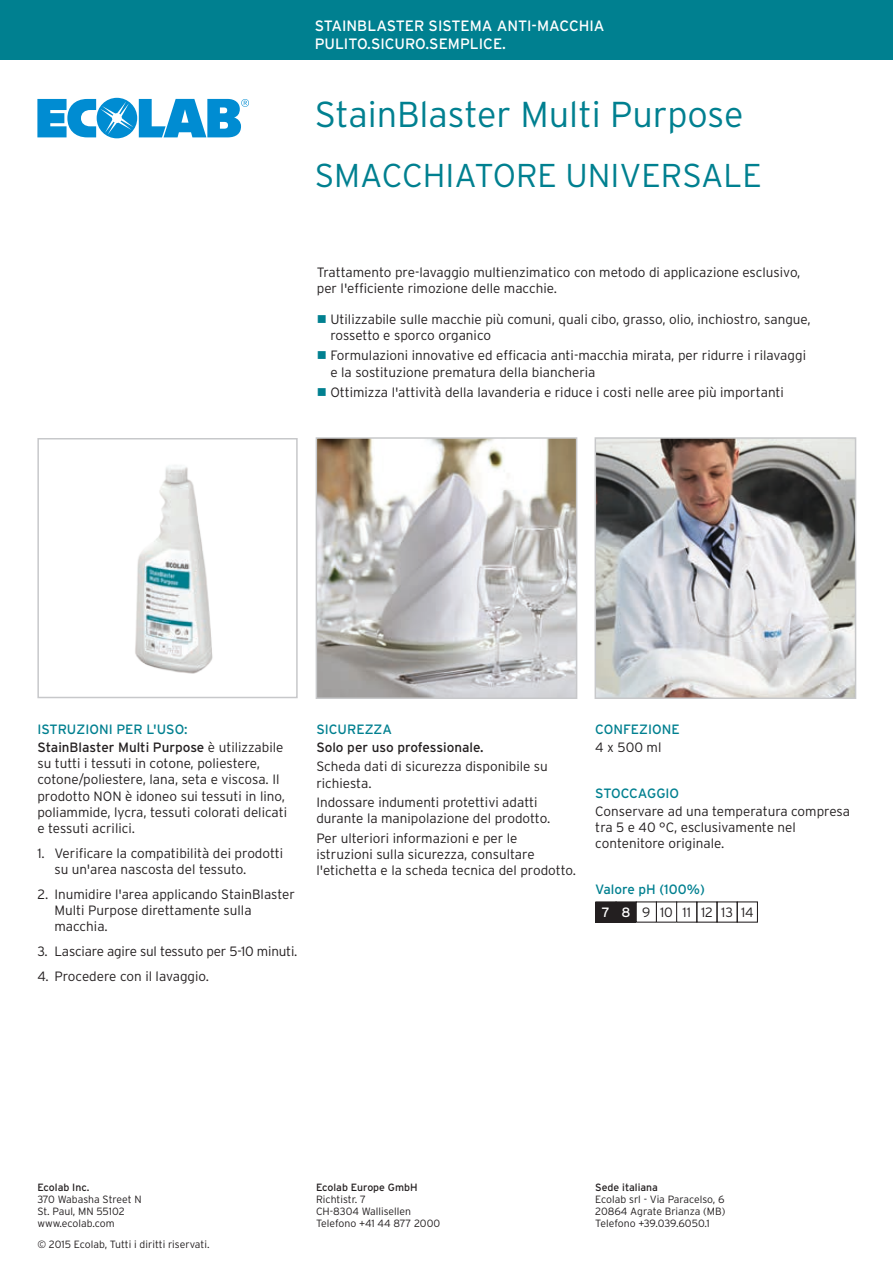
<style>
.page{position:relative;width:893px;height:1263px;background:#fff}
.page>*{position:absolute;margin:0;border:0;box-sizing:border-box;transform-origin:0 0}
.Headline_Produkt{font:300 36px "Interstate";color:#008090}
.Sub-Headline{font:300 33px "Interstate";color:#008090}
.Kopf_headline{font:15px "Interstate";color:#fff}
.fließtext_unten{font:300 13.5px/16.2px "Interstate";color:#231f20}
.Bullet_oben{font:300 13.5px/16.2px "Interstate";color:#231f20}
.fließtext_oben{font:300 13.5px/16.2px "Interstate";color:#231f20}
.Headline_unten{font:13.5px "Interstate";color:#008090}
.fließtext_unten-2{font:13.5px "Interstate";color:#231f20}
.Headline_unten-2{font:13.5px "Interstate";letter-spacing:-.02em;color:#008090}
.Adresse{font:300 10.5px "Interstate";color:#231f20}
.Adresse-2{font:10.5px "Interstate";color:#231f20}
.fusszeile{font:300 10.5px "Interstate";color:#231f20}
.s1{color:#008090}
.s2{font-weight:400}
.s3{font-weight:400;color:#fff}
</style>
<div class="page">
<div style="left:0;top:0;width:893px;height:60px;background:#008090"></div>
<svg style="left:37px;top:98px;width:212px;height:40px"></svg>
<img style="left:345px;top:440px;width:229px;height:256px">
<div style="left:316px;top:437px;width:261px;height:262px;border:2px solid #c7c8ca"></div>
<img style="left:598px;top:440px;width:255px;height:256px">
<div style="left:595px;top:437px;width:261px;height:262px;border:2px solid #c7c8ca"></div>
<div style="left:596px;top:902px;width:20px;height:20px;background:#231f20"></div>
<div style="left:595px;top:901px;width:22px;height:22px;border:1px solid #231f20"></div>
<div style="left:616px;top:902px;width:20px;height:20px;background:#231f20"></div>
<div style="left:615px;top:901px;width:22px;height:22px;border:1px solid #231f20"></div>
<div style="left:636px;top:901px;width:21px;height:22px;border:1px solid #231f20"></div>
<div style="left:656px;top:901px;width:21px;height:22px;border:1px solid #231f20"></div>
<div style="left:676px;top:901px;width:21px;height:22px;border:1px solid #231f20"></div>
<div style="left:696px;top:901px;width:22px;height:22px;border:1px solid #231f20"></div>
<div style="left:716px;top:901px;width:22px;height:22px;border:1px solid #231f20"></div>
<img style="left:37px;top:437px;width:308px;height:262px">
<p class="Kopf_headline" style="left:315px;top:17px;width:291px">STAINBLASTER SISTEMA ANTI-MACCHIA</p>
<p class="Kopf_headline" style="left:315px;top:35px;width:193px">PULITO.SICURO.SEMPLICE.</p>
<p class="Headline_Produkt" style="left:315px;top:92px;width:430px">StainBlaster Multi Purpose</p>
<p class="Sub-Headline" style="left:315px;top:155px;width:449px">SMACCHIATORE UNIVERSALE</p>
<p class="fließtext_oben" style="left:317px;top:264px;width:485px">Trattamento pre-lavaggio multienzimatico con metodo di applicazione esclusivo, per l'efficiente rimozione delle macchie.</p>
<p class="Bullet_oben" style="left:330px;top:311px;width:482px;text-indent:-14px"><span class="s1">■</span> Utilizzabile sulle macchie più comuni, quali cibo, grasso, olio, inchiostro, sangue, rossetto e sporco organico</p>
<p class="Bullet_oben" style="left:330px;top:347px;width:477px;text-indent:-14px"><span class="s1">■</span> Formulazioni innovative ed efficacia anti-macchia mirata, per ridurre i rilavaggi e la sostituzione prematura della biancheria</p>
<p class="Bullet_oben" style="left:317px;top:384px;width:469px"><span class="s1">■</span> Ottimizza l'attività della lavanderia e riduce i costi nelle aree più importanti</p>
<p class="Headline_unten" style="left:37px;top:721px;width:152px">ISTRUZIONI PER L'USO:</p>
<p class="fließtext_unten" style="left:37px;top:739px;width:251px"><span class="s2">StainBlaster Multi Purpose</span> è utilizzabile su tutti i tessuti in cotone, poliestere, cotone/poliestere, lana, seta e viscosa. Il prodotto NON è idoneo sui tessuti in lino, poliammide, lycra, tessuti colorati delicati e tessuti acrilici.</p>
<p class="fließtext_unten" style="left:54px;top:845px;width:230px;text-indent:-17px">1. Verificare la compatibilità dei prodotti su un'area nascosta del tessuto.</p>
<p class="fließtext_unten" style="left:54px;top:886px;width:242px;text-indent:-17px">2. Inumidire l'area applicando StainBlaster<br>Multi Purpose direttamente sulla macchia.</p>
<p class="fließtext_unten" style="left:37px;top:943px;width:262px">3. Lasciare agire sul tessuto per 5-10 minuti.</p>
<p class="fließtext_unten" style="left:37px;top:967px;width:173px">4. Procedere con il lavaggio.</p>
<p class="Headline_unten" style="left:316px;top:721px;width:77px">SICUREZZA</p>
<p class="fließtext_unten-2" style="left:316px;top:739px;width:169px">Solo per uso professionale.</p>
<p class="fließtext_unten" style="left:316px;top:758px;width:233px">Scheda dati di sicurezza disponibile su richiesta.</p>
<p class="fließtext_unten" style="left:316px;top:794px;width:235px">Indossare indumenti protettivi adatti durante la manipolazione del prodotto.</p>
<p class="fließtext_unten" style="left:316px;top:830px;width:261px">Per ulteriori informazioni e per le istruzioni sulla sicurezza, consultare l'etichetta e la scheda tecnica del prodotto.</p>
<p class="Headline_unten" style="left:595px;top:721px;width:86px">CONFEZIONE</p>
<p class="fließtext_unten" style="left:595px;top:739px;width:68px">4 x 500 ml</p>
<p class="Headline_unten-2" style="left:595px;top:784px;width:85px">STOCCAGGIO</p>
<p class="fließtext_unten" style="left:595px;top:803px;width:256px">Conservare ad una temperatura compresa tra 5 e 40 °C, esclusivamente nel contenitore originale.</p>
<p class="Headline_unten" style="left:595px;top:881px;width:111px">Valore pH (100%)</p>
<p class="fließtext_unten" style="left:602px;top:904px;width:153px"><span class="s3">7 8</span> 91011 121314</p>
<p class="Adresse-2" style="left:37px;top:1180px;width:54px">Ecolab Inc.</p>
<p class="Adresse" style="left:37px;top:1192px;width:106px">370 Wabasha Street N</p>
<p class="Adresse" style="left:37px;top:1204px;width:89px">St. Paul, MN 55102</p>
<p class="Adresse" style="left:37px;top:1216px;width:79px">www.ecolab.com</p>
<p class="fusszeile" style="left:37px;top:1238px;width:174px">© 2015 Ecolab, Tutti i diritti riservati.</p>
<p class="Adresse-2" style="left:316px;top:1180px;width:103px">Ecolab Europe GmbH</p>
<p class="Adresse" style="left:316px;top:1192px;width:51px">Richtistr. 7</p>
<p class="Adresse" style="left:316px;top:1204px;width:97px">CH-8304 Wallisellen</p>
<p class="Adresse" style="left:316px;top:1216px;width:126px">Telefono +41 44 877 2000</p>
<p class="Adresse-2" style="left:595px;top:1180px;width:64px">Sede italiana</p>
<p class="Adresse" style="left:595px;top:1192px;width:131px">Ecolab srl - Via Paracelso, 6</p>
<p class="Adresse" style="left:595px;top:1204px;width:132px">20864 Agrate Brianza (MB)</p>
<p class="Adresse" style="left:595px;top:1216px;width:116px">Telefono +39.039.6050.1</p>
</div>
